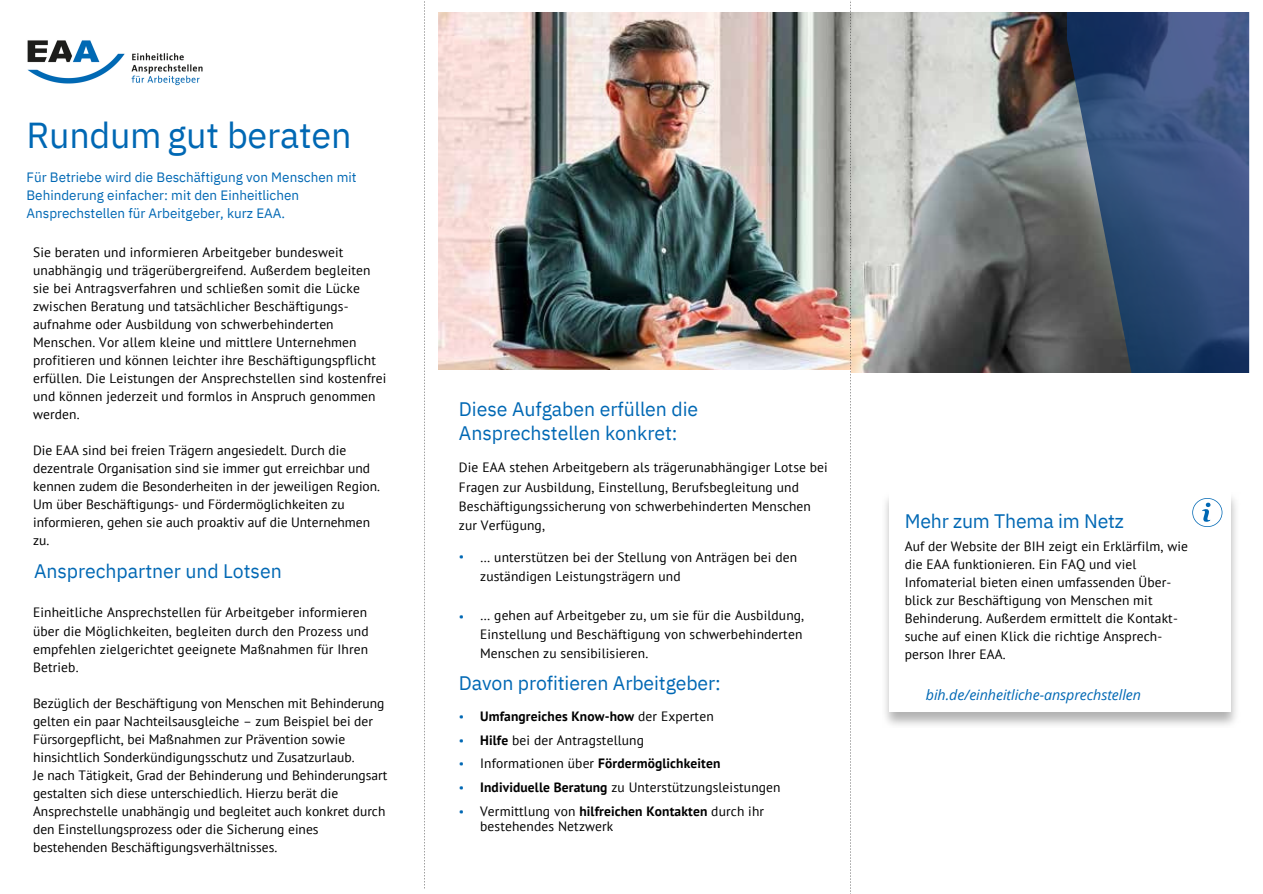
<style>
.page{position:relative;width:1263px;height:894px;background:#fff}
.page>*{position:absolute;margin:0;border:0;box-sizing:border-box;transform-origin:0 0}
.t1{font:36px "IBM Plex Sans";letter-spacing:-.005em;color:#0068b4}
.t2{font:19.5px/24.8px "IBM Plex Sans";letter-spacing:-.005em;color:#0068b4}
.t3{font:italic 14.25px "Open Sans";letter-spacing:-.005em;color:#0068b4}
.t4{font:13.5px/18px "PT Sans";letter-spacing:.01em;color:#000}
.t5{font:13.5px/23.7px "IBM Plex Sans";color:#0068b4}
.t6{font:700 13.5px "PT Sans";letter-spacing:.01em;color:#000}
.s1{font-weight:400}
.s2{font-weight:700}
</style>
<div class="page">
<img style="left:439px;top:12px;width:629px;height:360px">
<svg style="left:1068px;top:12px;width:181px;height:360px;background:#3a5177"></svg>
<div style="left:432px;top:371px;width:418px;height:188px;background:#fff"></div>
<svg style="left:850px;top:1px;width:1px;height:236px"></svg>
<svg style="left:424px;top:1px;width:1px;height:239px"></svg>
<svg style="left:1192px;top:498px;width:30px;height:29px"></svg>
<img style="left:27px;top:40px;width:176px;height:46px">
<h1 class="t1" style="left:27px;top:111px;width:326px">Rundum gut beraten</h1>
<p class="t5" style="left:27px;top:168px;width:332px;line-height:18px">Für Betriebe wird die Beschäftigung von Menschen mit<br>Behinderung einfacher: mit den Einheitlichen<br>Ansprechstellen für Arbeitgeber, kurz EAA.</p>
<p class="t4" style="left:33px;top:242px;width:339px">Sie beraten und informieren Arbeitgeber bundesweit unabhängig und trägerübergreifend. Außerdem begleiten</p>
<p class="t4" style="left:33px;top:278px;width:355px">sie bei Antragsverfahren und schließen somit die Lücke zwischen Beratung und tatsächlicher Beschäftigungs&shy;aufnahme oder Ausbildung von schwerbehinderten Menschen. Vor allem kleine und mittlere Unternehmen profitieren und können leichter ihre Beschäftigungspflicht erfüllen. Die Leistungen der Ansprechstellen sind kostenfrei und können jederzeit und formlos in Anspruch genommen werden.</p>
<h2 class="t4" style="left:33px;top:440px;width:349px">Die EAA sind bei freien Trägern angesiedelt. Durch die dezentrale Organisation sind sie immer gut erreichbar und kennen zudem die Besonderheiten in der jeweiligen Region.<br>Um über Beschäftigungs- und Fördermöglichkeiten zu informieren, gehen sie auch proaktiv auf die Unternehmen zu.</h2>
<p class="t2" style="left:34px;top:558px;width:249px">Ansprechpartner und Lotsen</p>
<p class="t4" style="left:33px;top:603px;width:337px;text-align:justify">Einheitliche Ansprechstellen für Arbeitgeber informieren über die Möglichkeiten, begleiten durch den Prozess und empfehlen zielgerichtet geeignete Maßnahmen für Ihren Betrieb.</p>
<p class="t4" style="left:33px;top:693px;width:353px">Bezüglich der Beschäftigung von Menschen mit Behinderung gelten ein paar Nachteilsausgleiche – zum Beispiel bei der Fürsorgepflicht, bei Maßnahmen zur Prävention sowie hinsichtlich Sonderkündigungsschutz und Zusatzurlaub.</p>
<p class="t4" style="left:33px;top:765px;width:356px">Je nach Tätigkeit, Grad der Behinderung und Behinderungsart gestalten sich diese unterschiedlich. Hierzu berät die Ansprechstelle unabhängig und begleitet auch konkret durch den Einstellungsprozess oder die Sicherung eines bestehenden Beschäftigungsverhältnisses.</p>
<p class="t2" style="left:459px;top:396px;width:241px">Diese Aufgaben erfüllen die<br>Ansprechstellen konkret:</p>
<p class="t4" style="left:459px;top:457px;width:370px;line-height:19.2px">Die EAA stehen Arbeitgebern als trägerunabhängiger Lotse bei Fragen zur Ausbildung, Einstellung, Berufsbegleitung und Beschäftigungssicherung von schwerbehinderten Menschen zur Verfügung,</p>
<p class="t5" style="left:459px;top:543px;width:7px">•</p>
<p class="t5" style="left:459px;top:604px;width:7px">•</p>
<p class="t4" style="left:480px;top:548px;width:318px">… unterstützen bei der Stellung von Anträgen bei den</p>
<p class="t4" style="left:480px;top:567px;width:202px">zuständigen Leistungsträgern und</p>
<p class="t4" style="left:480px;top:605px;width:326px;line-height:19.2px">… gehen auf Arbeitgeber zu, um sie für die Ausbildung,<br>Einstellung und Beschäftigung von schwerbehinderten</p>
<h2 class="t4" style="left:480px;top:643px;width:170px">Menschen zu sensibilisieren.</h2>
<p class="t2" style="left:459px;top:669px;width:264px">Davon profitieren Arbeitgeber:</p>
<p class="t5" style="left:459px;top:704px;width:7px;text-align:justify">• • • • •</p>
<h2 class="t6" style="left:480px;top:707px;width:235px">Umfangreiches Know-how <span class="s1">der Experten</span></h2>
<p class="t4" style="left:480px;top:730px;width:165px"><span class="s2">Hilfe</span> bei der Antragstellung</p>
<p class="t6" style="left:480px;top:754px;width:242px"><span class="s1">Informationen über</span> Fördermöglichkeiten</p>
<p class="t4" style="left:480px;top:774px;width:302px;line-height:23.7px"><span class="s2">Individuelle Beratung</span> zu Unterstützungsleistungen<br>Vermittlung von <span class="s2">hilfreichen Kontakten</span> durch ihr</p>
<p class="t4" style="left:480px;top:817px;width:135px">bestehendes Netzwerk</p>
<p class="t2" style="left:905px;top:508px;width:221px">Mehr zum Thema im Netz</p>
<p class="t4" style="left:905px;top:536px;width:285px">Auf der Website der BIH zeigt ein Erklärfilm, wie die EAA funktionieren. Ein FAQ und viel Infomaterial bieten einen umfassenden Über&shy;blick zur Beschäftigung von Menschen mit Behinderung. Außerdem ermittelt die Kontakt&shy;suche auf einen Klick die richtige Ansprech&shy;person Ihrer EAA.</p>
<h2 class="t3" style="left:926px;top:684px;width:217px">bih.de/einheitliche-ansprechstellen</h2>
</div>
